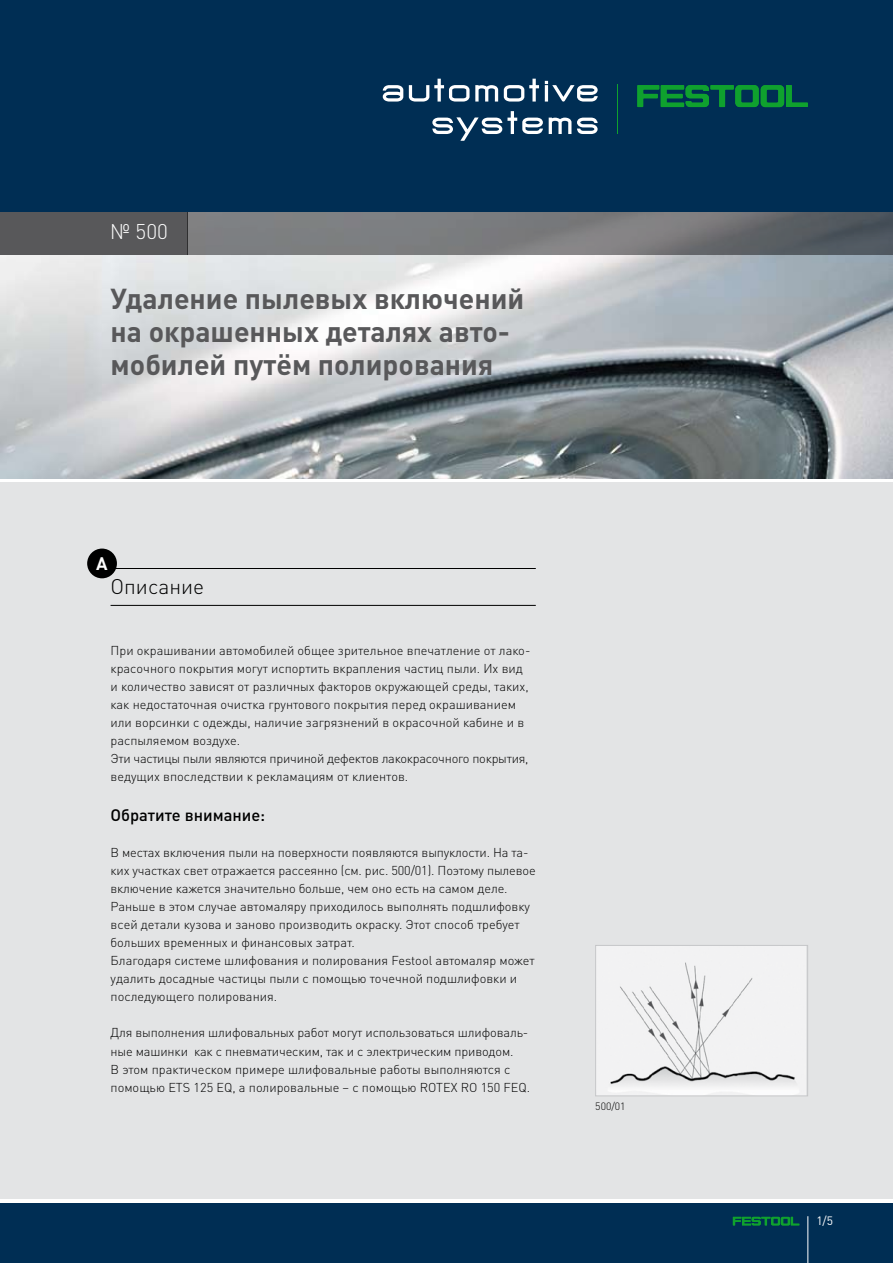
<style>
.page{position:relative;width:893px;height:1263px;background:#fff}
.page>*{position:absolute;margin:0;border:0;box-sizing:border-box;transform-origin:0 0}
.t1{font:700 28.5px/33px "DIN Pro";color:#58585a}
.t2{font:300 21px "DIN Pro";color:#000}
.t3{font:300 21px "DIN Pro";color:#fff}
.t4{font:700 18px "DIN Pro";color:#fff}
.t5{font:500 16.5px "DIN Pro";color:#000}
.t6{font:300 12.75px/18px "DIN Pro";color:#000}
.t7{font:12px "DIN Pro";color:#fff}
.t8{font:300 10.5px "DIN Pro";color:#000}
</style>
<div class="page">
<div style="left:0;top:1203px;width:893px;height:60px;background:#002e54"></div>
<hr style="left:807px;top:1216px;width:1px;height:47px;background:#fff">
<svg style="left:733px;top:1217px;width:66px;height:8px"></svg>
<div style="left:0;top:0;width:893px;height:213px;background:#002e54"></div>
<div style="left:0;top:483px;width:893px;height:716px;background:#e3e4e5"></div>
<img style="left:0;top:255px;width:893px;height:223px">
<svg style="left:637px;top:85px;width:171px;height:22px"></svg>
<hr style="left:617px;top:85px;width:1px;height:49px;background:#0fa12e">
<svg style="left:383px;top:85px;width:20px;height:17px"></svg>
<svg style="left:409px;top:79px;width:89px;height:23px"></svg>
<svg style="left:504px;top:79px;width:35px;height:23px"></svg>
<svg style="left:545px;top:81px;width:53px;height:21px"></svg>
<svg style="left:549px;top:118px;width:22px;height:16px"></svg>
<svg style="left:577px;top:118px;width:21px;height:16px"></svg>
<svg style="left:432px;top:111px;width:111px;height:30px"></svg>
<div style="left:0;top:213px;width:187px;height:42px;background:#58585a"></div>
<svg style="left:187px;top:213px;width:706px;height:42px;background:#737578"></svg>
<div style="left:87px;top:549px;width:30px;height:29px;background:#000;border-radius:50%"></div>
<img style="left:597px;top:947px;width:209px;height:147px">
<div style="left:595px;top:945px;width:213px;height:151px;border:1px solid #c5c6c8"></div>
<hr style="left:111px;top:568px;width:425px;height:1px;background:#000">
<hr style="left:111px;top:605px;width:425px;height:1px;background:#000">
<h2 class="t3" style="left:111px;top:217px;width:59px">№ 500</h2>
<h1 class="t1" style="left:111px;top:281px;width:415px">Удаление пылевых включений на окрашенных деталях авто&shy;мобилей путём полирования</h1>
<h3 class="t4" style="left:96px;top:551px;width:13px">A</h3>
<h2 class="t2" style="left:111px;top:572px;width:95px">Описание</h2>
<p class="t6" style="left:111px;top:641px;width:421px">При окрашивании автомобилей общее зрительное впечатление от лако&shy;красочного покрытия могут испортить вкрапления частиц пыли. Их вид и количество зависят от различных факторов окружающей среды, таких, как недостаточная очистка грунтового покрытия перед окрашиванием или ворсинки с одежды, наличие загрязнений в окрасочной кабине и в распыляемом воздухе.<br>Эти частицы пыли являются причиной дефектов лакокрасочного покрытия, ведущих впоследствии к рекламациям от клиентов.</p>
<p class="t5" style="left:111px;top:804px;width:156px">Обратите внимание:</p>
<p class="t6" style="left:111px;top:843px;width:427px">В местах включения пыли на поверхности появляются выпуклости. На та&shy;ких участках свет отражается рассеянно (см. рис. 500/01). Поэтому пылевое включение кажется значительно больше, чем оно есть на самом деле.<br>Раньше в этом случае автомаляру приходилось выполнять подшлифовку всей детали кузова и заново производить окраску. Этот способ требует больших временных и финансовых затрат.<br>Благодаря системе шлифования и полирования Festool автомаляр может удалить досадные частицы пыли с помощью точечной подшлифовки и последующего полирования.</p>
<p class="t6" style="left:111px;top:1023px;width:421px">Для выполнения шлифовальных работ могут использоваться шлифоваль&shy;ные машинки как с пневматическим, так и с электрическим приводом.<br>В этом практическом примере шлифовальные работы выполняются с помощью ETS 125 EQ, а полировальные – с помощью ROTEX RO 150 FEQ.</p>
<p class="t8" style="left:595px;top:1098px;width:32px">500/01</p>
<p class="t7" style="left:816px;top:1213px;width:18px">1/5</p>
</div>
